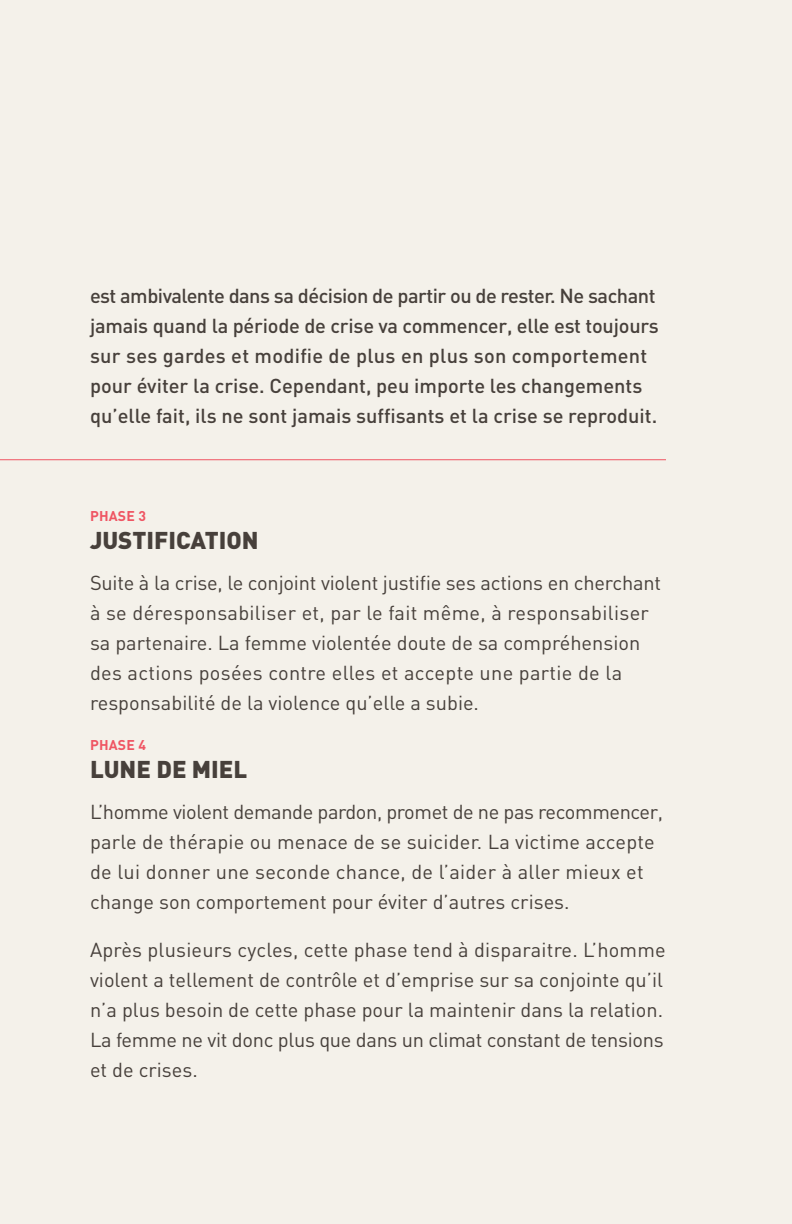
<style>
.page{position:relative;width:792px;height:1224px;background:#f4f1ea}
.page>*{position:absolute;margin:0;border:0;box-sizing:border-box;transform-origin:0 0}
.t1{font:900 24px "DIN";color:#47403b}
.t2{font:20px/30px "DIN";color:#47403b}
.t3{font:500 20px/30px "DIN";color:#47403b}
.t4{font:700 14px "DIN";letter-spacing:.065em;color:#ef5563}
</style>
<div class="page">
<hr style="left:0;top:459px;width:666px;height:1px;background:#ef5563">
<p class="t3" style="left:90px;top:280px;width:570px">est ambivalente dans sa décision de partir ou de rester. Ne sachant jamais quand la période de crise va commencer, elle est toujours sur ses gardes et modifie de plus en plus son comportement pour éviter la crise. Cependant, peu importe les changements qu’elle fait, ils ne sont jamais suffisants et la crise se reproduit.</p>
<p class="t4" style="left:90px;top:507px;width:58px">PHASE 3</p>
<p class="t1" style="left:90px;top:524px;width:170px">JUSTIFICATION</p>
<p class="t2" style="left:90px;top:567px;width:573px">Suite à la crise, le conjoint violent justifie ses actions en cherchant à se déresponsabiliser et, par le fait même, à responsabiliser sa partenaire. La femme violentée doute de sa compréhension des actions posées contre elles et accepte une partie de la responsabilité de la violence qu’elle a subie.</p>
<p class="t4" style="left:90px;top:736px;width:58px">PHASE 4</p>
<p class="t1" style="left:90px;top:753px;width:159px">LUNE DE MIEL</p>
<p class="t2" style="left:90px;top:797px;width:575px">L’homme violent demande pardon, promet de ne pas recommencer, parle de thérapie ou menace de se suicider. La victime accepte de lui donner une seconde chance, de l’aider à aller mieux et change son comportement pour éviter d’autres crises.</p>
<p class="t2" style="left:90px;top:935px;width:577px">Après plusieurs cycles, cette phase tend à disparaitre. L’homme violent a tellement de contrôle et d’emprise sur sa conjointe qu’il n’a plus besoin de cette phase pour la maintenir dans la relation.<br>La femme ne vit donc plus que dans un climat constant de tensions et de crises.</p>
</div>
